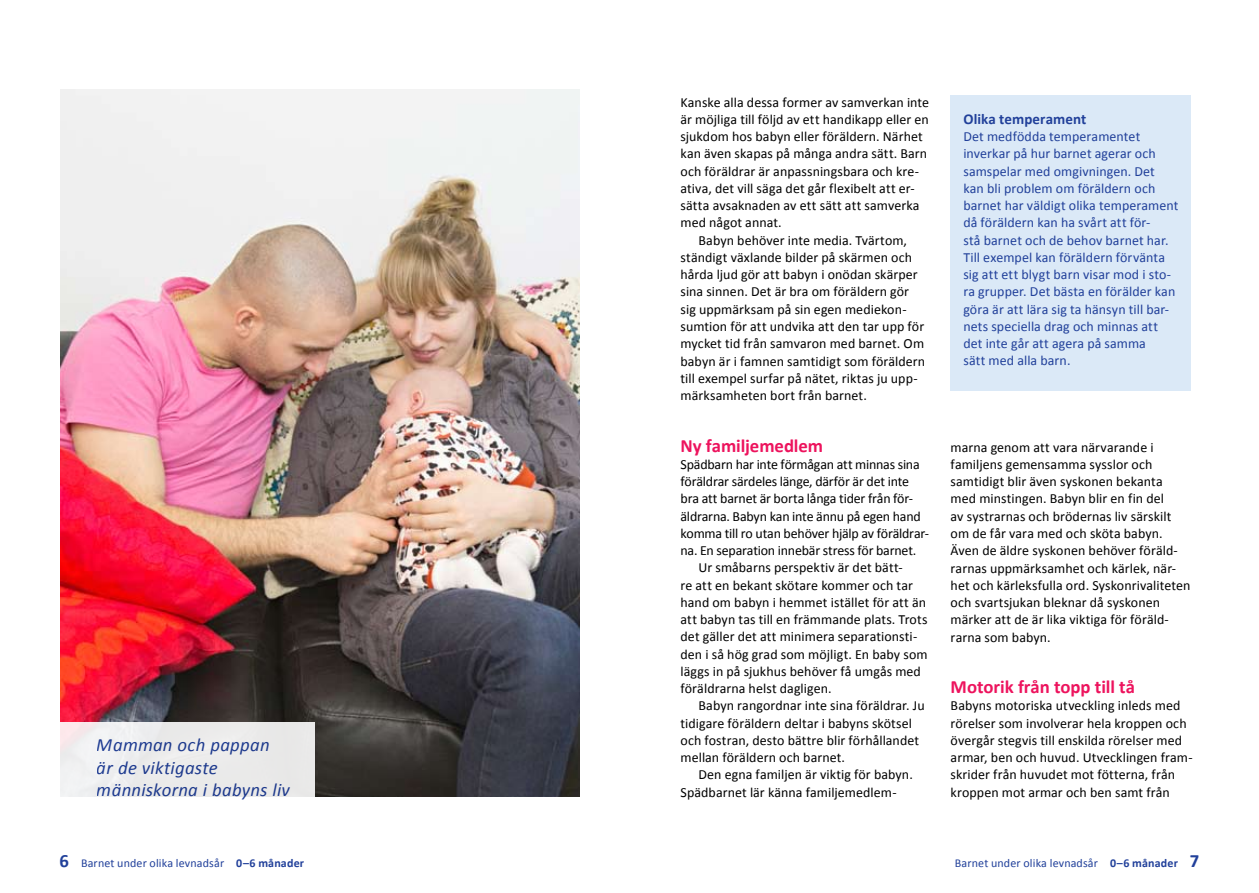
<style>
.page{position:relative;width:1259px;height:893px;background:#fff}
.page>*{position:absolute;margin:0;border:0;box-sizing:border-box;transform-origin:0 0}
.t1{font:italic 18.75px/22.5px "Calibri";letter-spacing:.015em;color:#21409a}
.t2{font:700 18.75px "Calibri";color:#ed135d}
.t3{font:700 15px "Calibri";letter-spacing:.005em;color:#21409a}
.t4{font:13.95px/17.2px "Calibri";letter-spacing:.005em;color:#000}
.t5{font:13.95px/17.2px "Calibri";letter-spacing:.005em;color:#21409a}
.t6{font:12px "Calibri";letter-spacing:.01em;color:#21409a}
.s1{font-weight:700;font-size:18.75px}
.s2{font-weight:700}
</style>
<div class="page">
<img style="left:61px;top:89px;width:518px;height:708px">
<svg style="left:60px;top:722px;width:255px;height:75px;fill:#ebebea"></svg>
<div style="left:950px;top:96px;width:240px;height:295px;background:#dbe9f7"></div>
<h1 class="t1" style="left:97px;top:733px;width:195px">Mamman och pappan är de viktigaste människorna i babyns liv</h1>
<p class="t4" style="left:680px;top:93px;width:250px">Kanske alla dessa former av samverkan inte</p>
<p class="t4" style="left:680px;top:110px;width:250px">är möjliga till följd av ett handikapp eller en</p>
<p class="t4" style="left:680px;top:127px;width:244px">sjukdom hos babyn eller föräldern. Närhet</p>
<p class="t4" style="left:680px;top:144px;width:248px">kan även skapas på många andra sätt. Barn</p>
<p class="t4" style="left:680px;top:162px;width:240px">och föräldrar är anpassningsbara och kre-</p>
<p class="t4" style="left:680px;top:179px;width:236px">ativa, det vill säga det går flexibelt att er-</p>
<p class="t4" style="left:680px;top:196px;width:240px">sätta avsaknaden av ett sätt att samverka</p>
<p class="t4" style="left:680px;top:214px;width:103px">med något annat.</p>
<p class="t4" style="left:698px;top:231px;width:210px">Babyn behöver inte media. Tvärtom,</p>
<p class="t4" style="left:680px;top:248px;width:233px">ständigt växlande bilder på skärmen och</p>
<p class="t4" style="left:680px;top:265px;width:239px">hårda ljud gör att babyn i onödan skärper</p>
<p class="t4" style="left:680px;top:283px;width:230px">sina sinnen. Det är bra om föräldern gör</p>
<p class="t4" style="left:680px;top:300px;width:228px">sig uppmärksam på sin egen mediekon-</p>
<p class="t4" style="left:680px;top:317px;width:245px">sumtion för att undvika att den tar upp för</p>
<p class="t4" style="left:680px;top:334px;width:245px">mycket tid från samvaron med barnet. Om</p>
<p class="t4" style="left:680px;top:352px;width:246px">babyn är i famnen samtidigt som föräldern</p>
<p class="t4" style="left:680px;top:369px;width:239px">till exempel surfar på nätet, riktas ju upp-</p>
<p class="t4" style="left:680px;top:386px;width:188px">märksamheten bort från barnet.</p>
<h1 class="t2" style="left:680px;top:434px;width:144px">Ny familjemedlem</h1>
<p class="t4" style="left:680px;top:455px;width:250px">Spädbarn har inte förmågan att minnas sina föräldrar särdeles länge, därför är det inte bra att barnet är borta långa tider från för&shy;äldrarna. Babyn kan inte ännu på egen hand komma till ro utan behöver hjälp av föräldrar&shy;na. En separation innebär stress för barnet.<br>U r småbarns perspektiv är det bätt-<br>re att en bekant skötare kommer och tar hand om babyn i hemmet istället för att än att babyn tas till en främmande plats. Trots det gäller det att minimera separationsti&shy;den i så hög grad som möjligt. En baby som läggs in på sjukhus behöver få umgås med föräldrarna helst dagligen.</p>
<p class="t4" style="left:680px;top:696px;width:246px;text-indent:18px">Babyn rangordnar inte sina föräldrar. Ju tidigare föräldern deltar i babyns skötsel och fostran, desto bättre blir förhållandet mellan föräldern och barnet.<br>Den egna familjen är viktig för babyn.<br>Spädbarnet lär känna familjemedlem-</p>
<p class="t3" style="left:963px;top:110px;width:124px">Olika temperament</p>
<p class="t5" style="left:963px;top:127px;width:217px">Det medfödda temperamentet inverkar på hur barnet agerar och samspelar med omgivningen. Det kan bli problem om föräldern och barnet har väldigt olika temperament då föräldern kan ha svårt att för-<br>stå barnet och de behov barnet har.<br>Till exempel kan föräldern förvänta sig att ett blygt barn visar mod i sto&shy;ra grupper. Det bästa en förälder kan göra är att lära sig ta hänsyn till bar&shy;nets speciella drag och minnas att det inte går att agera på samma<br>sätt med alla barn.</p>
<p class="t4" style="left:950px;top:438px;width:241px">marna genom att vara närvarande i familjens gemensamma sysslor och samtidigt blir även syskonen bekanta med minstingen. Babyn blir en fin del<br>av systrarnas och brödernas liv särskilt om de får vara med och sköta babyn.<br>Även de äldre syskonen behöver föräld&shy;rarnas uppmärksamhet och kärlek, när&shy;het och kärleksfulla ord. Syskonrivaliteten och svartsjukan bleknar då syskonen märker att de är lika viktiga för föräld&shy;rarna som babyn.</p>
<h1 class="t2" style="left:950px;top:675px;width:186px">Motorik från topp till tå</h1>
<p class="t4" style="left:950px;top:696px;width:243px">Babyns motoriska utveckling inleds med rörelser som involverar hela kroppen och övergår stegvis till enskilda rörelser med armar, ben och huvud. Utvecklingen fram&shy;skrider från huvudet mot fötterna, från kroppen mot armar och ben samt från</p>
<p class="t6" style="left:60px;top:856px;width:246px"><span class="s1">6</span> Barnet under olika levnadsår <span class="s2">0–6 månader</span></p>
<p class="t6" style="left:955px;top:856px;width:246px">Barnet under olika levnadsår <span class="s2">0–6 månader</span> <span class="s1">7</span></p>
</div>
